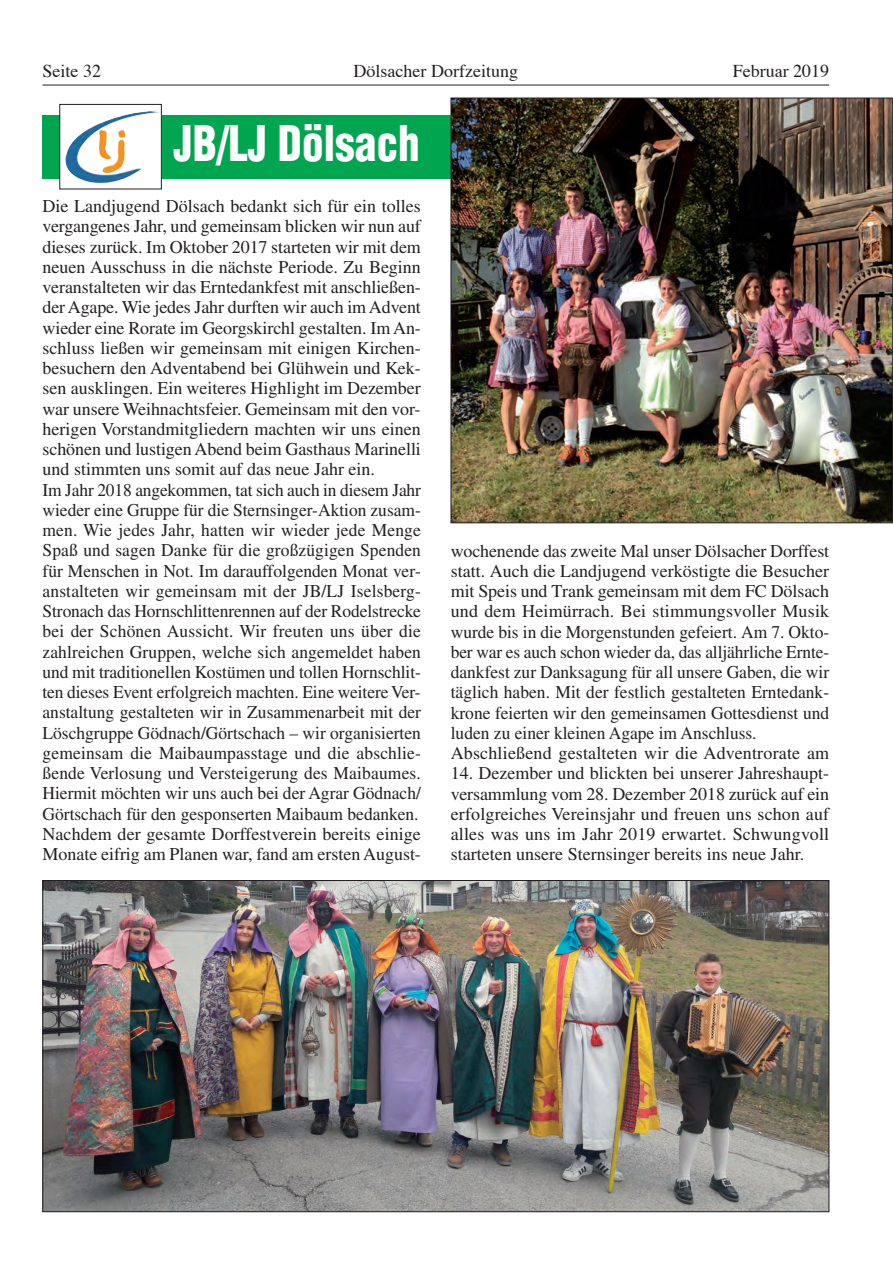
<style>
.page{position:relative;width:893px;height:1263px;background:#fff}
.page>*{position:absolute;margin:0;border:0;box-sizing:border-box;transform-origin:0 0}
.t1{font:900 condensed 48px "Helvetica LT Std";color:#fff;scale:.9 1}
.t2{font:18px/20.2px "Times LT Std";color:#231f20}
.t3{font:18px "Times";color:#231f20}
</style>
<div class="page">
<hr style="left:43px;top:85px;width:786px;height:1px;background:#231f20">
<img style="left:45px;top:882px;width:782px;height:328px">
<div style="left:43px;top:115px;width:786px;height:64px;background:#00a54f"></div>
<div style="left:60px;top:104px;width:101px;height:85px;background:#fff"></div>
<img style="left:65px;top:111px;width:95px;height:72px">
<div style="left:60px;top:104px;width:102px;height:85px;border:1px solid #231f20"></div>
<img style="left:453px;top:100px;width:438px;height:421px">
<p class="t3" style="left:43px;top:64px;width:60px">Seite 32</p>
<p class="t3" style="left:354px;top:64px;width:166px">Dölsacher Dorfzeitung</p>
<p class="t3" style="left:733px;top:64px;width:98px">Februar 2019</p>
<h1 class="t1" style="left:174px;top:125px;width:275px">JB/LJ Dölsach</h1>
<p class="t2" style="left:43px;top:198px;width:380px">Die Landjugend Dölsach bedankt sich für ein tolles vergangenes Jahr, und gemeinsam blicken wir nun auf dieses zurück. Im Oktober 2017 starteten wir mit dem neuen Ausschuss in die nächste Periode. Zu Beginn veranstalteten wir das Erntedankfest mit anschließen&shy;der Agape. Wie jedes Jahr durften wir auch im Advent wieder eine Rorate im Georgskirchl gestalten. Im An&shy;schluss ließen wir gemeinsam mit einigen Kirchen&shy;besuchern den Adventabend bei Glühwein und Kek&shy;sen ausklingen. Ein weiteres Highlight im Dezember war unsere Weihnachtsfeier. Gemeinsam mit den vor&shy;herigen Vorstandmitgliedern machten wir uns einen schönen und lustigen Abend beim Gasthaus Marinelli und stimmten uns somit auf das neue Jahr ein.<br>Im Jahr 2018 angekommen, tat sich auch in diesem Jahr wieder eine Gruppe für die Sternsinger-Aktion zusam&shy;men. Wie jedes Jahr, hatten wir wieder jede Menge Spaß und sagen Danke für die großzügigen Spenden für Menschen in Not. Im darauffolgenden Monat ver&shy;anstalteten wir gemeinsam mit der JB/LJ Iselsberg-Stronach das Hornschlittenrennen auf der Rodelstrecke bei der Schönen Aussicht. Wir freuten uns über die zahlreichen Gruppen, welche sich angemeldet haben und mit traditionellen Kostümen und tollen Hornschlit&shy;ten dieses Event erfolgreich machten. Eine weitere Ver&shy;anstaltung gestalteten wir in Zusammenarbeit mit der Löschgruppe Gödnach/Görtschach – wir organisierten gemeinsam die Maibaumpasstage und die abschlie&shy;ßende Verlosung und Versteigerung des Maibaumes.<br>Hiermit möchten wir uns auch bei der Agrar Gödnach/ Görtschach für den gesponserten Maibaum bedanken.<br>Nachdem der gesamte Dorffestverein bereits einige Monate eifrig am Planen war, fand am ersten August-</p>
<p class="t2" style="left:451px;top:542px;width:380px">wochenende das zweite Mal unser Dölsacher Dorffest statt. Auch die Landjugend verköstigte die Besucher mit Speis und Trank gemeinsam mit dem FC Dölsach und dem Heimürrach. Bei stimmungsvoller Musik wurde bis in die Morgenstunden gefeiert. Am 7. Okto&shy;ber war es auch schon wieder da, das alljährliche Ernte&shy;dankfest zur Danksagung für all unsere Gaben, die wir täglich haben. Mit der festlich gestalteten Erntedank&shy;krone feierten wir den gemeinsamen Gottesdienst und luden zu einer kleinen Agape im Anschluss.<br>Abschließend gestalteten wir die Adventrorate am</p>
<p class="t2" style="left:451px;top:765px;width:380px;text-align:justify">14. Dezember und blickten bei unserer Jahreshaupt&shy;versammlung vom 28. Dezember 2018 zurück auf ein erfolgreiches Vereinsjahr und freuen uns schon auf alles was uns im Jahr 2019 erwartet. Schwungvoll starteten unsere Sternsinger bereits ins neue Jahr.</p>
</div>
